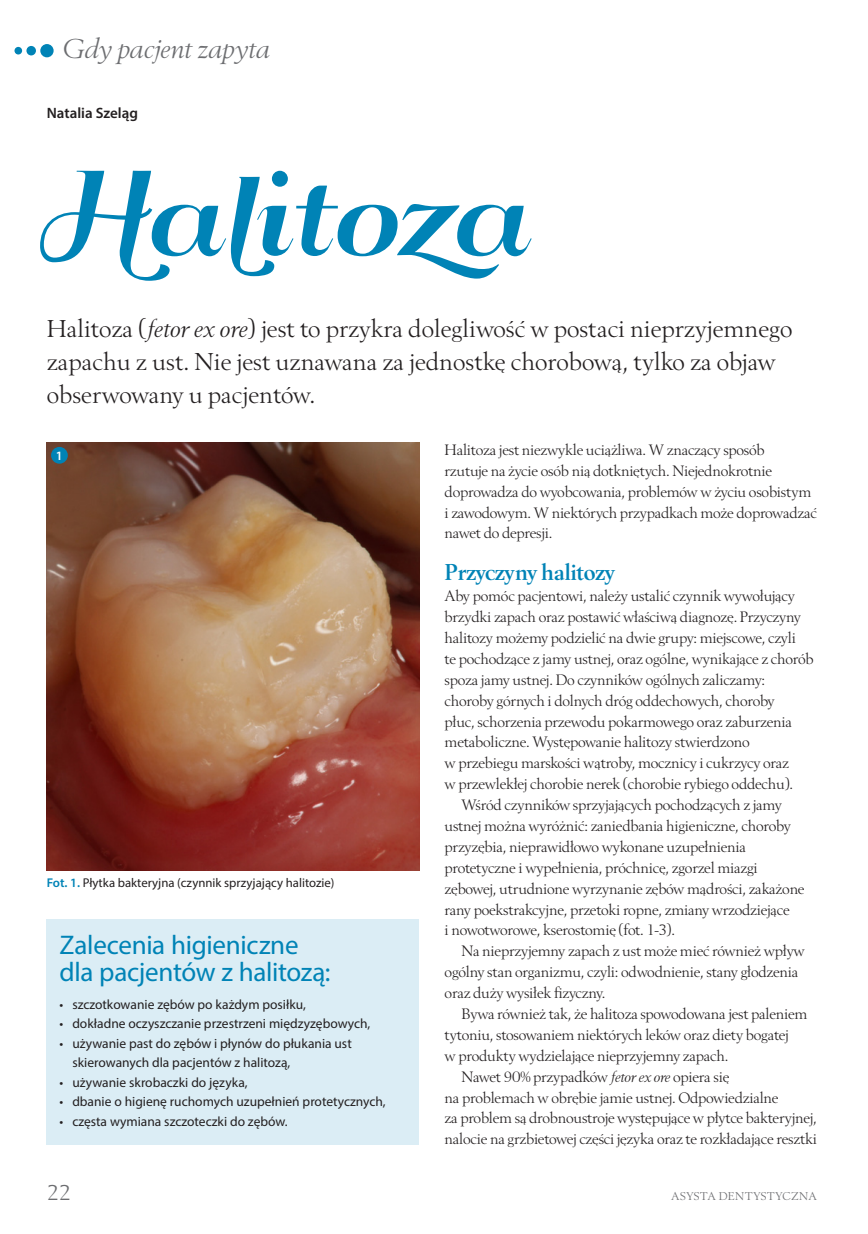
<style>
.page{position:relative;width:868px;height:1234px;background:#fff}
.page>*{position:absolute;margin:0;border:0;box-sizing:border-box;transform-origin:0 0}
.tytuł{font:105.45px "Qumpellka No 12";letter-spacing:-.025em;color:#0083b6}
.t1{font:italic 28.5px "Berling TCE";color:#6c6d70}
.ramka_tytuł{font:27px/27px "Myriad Pro";letter-spacing:-.01em;color:#0083b6}
.lead{font:25.5px/33px "Berling TCE";color:#231f20}
.śródtytuł{font:700 24px "Berling TCE";letter-spacing:-.015em;color:#0083b6}
.t2{font:22.5px "Berling TCE";color:#6c6d70}
.tekst{font:15.75px/20.9px "Berling TCE";letter-spacing:-.015em;color:#231f20}
.tekst_bez_wcięcia{font:15.75px/20.9px "Berling TCE";letter-spacing:-.015em;color:#231f20}
.autor{font:600 15px "Myriad Pro";color:#231f20}
.ramka_tekst{font:13.5px/19.5px "Myriad Pro";color:#231f20}
.podpis{font:12.75px "Myriad Pro";color:#231f20}
.podpis-2{font:600 12.75px "Myriad Pro";color:#fff}
.t3{font:11.7px "Berling TCE";letter-spacing:.035em;color:#6c6d70}
.s1{font-style:italic}
.s2{font-weight:600;color:#0083b6}
</style>
<div class="page">
<div style="left:26px;top:46px;width:10px;height:9px;background:#0083b6;border-radius:50%"></div>
<div style="left:15px;top:47px;width:7px;height:7px;background:#0083b6;border-radius:50%"></div>
<div style="left:40px;top:44px;width:14px;height:13px;background:#0083b6;border-radius:50%"></div>
<div style="left:47px;top:918px;width:372px;height:226px;background:#dbedf5"></div>
<img style="left:47px;top:442px;width:372px;height:428px">
<div style="left:51px;top:447px;width:17px;height:16px;background:#0083b6;border-radius:50%"></div>
<h2 class="t1" style="left:63px;top:34px;width:209px">Gdy pacjent zapyta</h2>
<p class="autor" style="left:47px;top:103px;width:93px">Natalia Szeląg</p>
<p class="tytuł" style="left:31px;top:136px;width:499px">Halitoza</p>
<p class="lead" style="left:47px;top:313px;width:747px">Halitoza (<span class="s1">fetor ex ore</span>) jest to przykra dolegliwość w postaci nieprzyjemnego zapachu z ust. Nie jest uznawana za jednostkę chorobową, tylko za objaw obserwowany u pacjentów.</p>
<p class="podpis-2" style="left:56px;top:447px;width:8px">1</p>
<p class="podpis" style="left:47px;top:874px;width:289px"><span class="s2">Fot. 1.</span> Płytka bakteryjna (czynnik sprzyjający halitozie)</p>
<p class="ramka_tytuł" style="left:60px;top:930px;width:272px">Zalecenia higieniczne dla pacjentów z halitozą:</p>
<p class="ramka_tekst" style="left:60px;top:994px;width:248px">• szczotkowanie zębów po każdym posiłku,</p>
<p class="ramka_tekst" style="left:60px;top:1013px;width:312px">• dokładne oczyszczanie przestrzeni międzyzębowych,</p>
<p class="ramka_tekst" style="left:72px;top:1033px;width:281px;text-indent:-13px">• używanie past do zębów i płynów do płukania ust skierowanych dla pacjentów z halitozą,</p>
<p class="ramka_tekst" style="left:60px;top:1072px;width:189px">• używanie skrobaczki do języka,</p>
<p class="ramka_tekst" style="left:60px;top:1091px;width:327px">• dbanie o higienę ruchomych uzupełnień protetycznych,</p>
<p class="ramka_tekst" style="left:60px;top:1111px;width:229px">• częsta wymiana szczoteczki do zębów.</p>
<p class="tekst_bez_wcięcia" style="left:444px;top:439px;width:374px">Halitoza jest niezwykle uciążliwa. W znaczący sposób<br>rzutuje na życie osób nią dotkniętych. Niejednokrotnie doprowadza do wyobcowania, problemów w życiu osobistym i zawodowym. W niektórych przypadkach może doprowadzać nawet do depresji.</p>
<p class="śródtytuł" style="left:444px;top:559px;width:172px">Przyczyny halitozy</p>
<p class="tekst_bez_wcięcia" style="left:444px;top:585px;width:370px">Aby pomóc pacjentowi, należy ustalić czynnik wywołujący brzydki zapach oraz postawić właściwą diagnozę. Przyczyny halitozy możemy podzielić na dwie grupy: miejscowe, czyli<br>te pochodzące z jamy ustnej, oraz ogólne, wynikające z chorób spoza jamy ustnej. Do czynników ogólnych zaliczamy: choroby górnych i dolnych dróg oddechowych, choroby<br>płuc, schorzenia przewodu pokarmowego oraz zaburzenia metaboliczne. Występowanie halitozy stwierdzono<br>w przebiegu marskości wątroby, mocznicy i cukrzycy oraz<br>w przewlekłej chorobie nerek (chorobie rybiego oddechu).</p>
<p class="tekst" style="left:444px;top:794px;width:361px;text-indent:17px">Wśród czynników sprzyjających pochodzących z jamy ustnej można wyróżnić: zaniedbania higieniczne, choroby przyzębia, nieprawidłowo wykonane uzupełnienia protetyczne i wypełnienia, próchnicę, zgorzel miazgi zębowej, utrudnione wyrzynanie zębów mądrości, zakażone rany poekstrakcyjne, przetoki ropne, zmiany wrzodziejące<br>i nowotworowe, kserostomię (fot. 1-3).</p>
<p class="tekst" style="left:444px;top:940px;width:362px;text-indent:17px">Na nieprzyjemny zapach z ust może mieć również wpływ ogólny stan organizmu, czyli: odwodnienie, stany głodzenia oraz duży wysiłek fizyczny.</p>
<p class="tekst" style="left:444px;top:1003px;width:364px;text-indent:17px">Bywa również tak, że halitoza spowodowana jest paleniem tytoniu, stosowaniem niektórych leków oraz diety bogatej<br>w produkty wydzielające nieprzyjemny zapach.</p>
<p class="tekst" style="left:444px;top:1066px;width:374px;text-indent:17px">Nawet 90% przypadków <span class="s1">fetor ex ore</span> opiera się<br>na problemach w obrębie jamie ustnej. Odpowiedzialne<br>za problem są drobnoustroje występujące w płytce bakteryjnej, nalocie na grzbietowej części języka oraz te rozkładające resztki</p>
<p class="t2" style="left:47px;top:1180px;width:26px">22</p>
<p class="t3" style="left:671px;top:1189px;width:147px">ASYSTA DENTYSTYCZNA</p>
</div>
